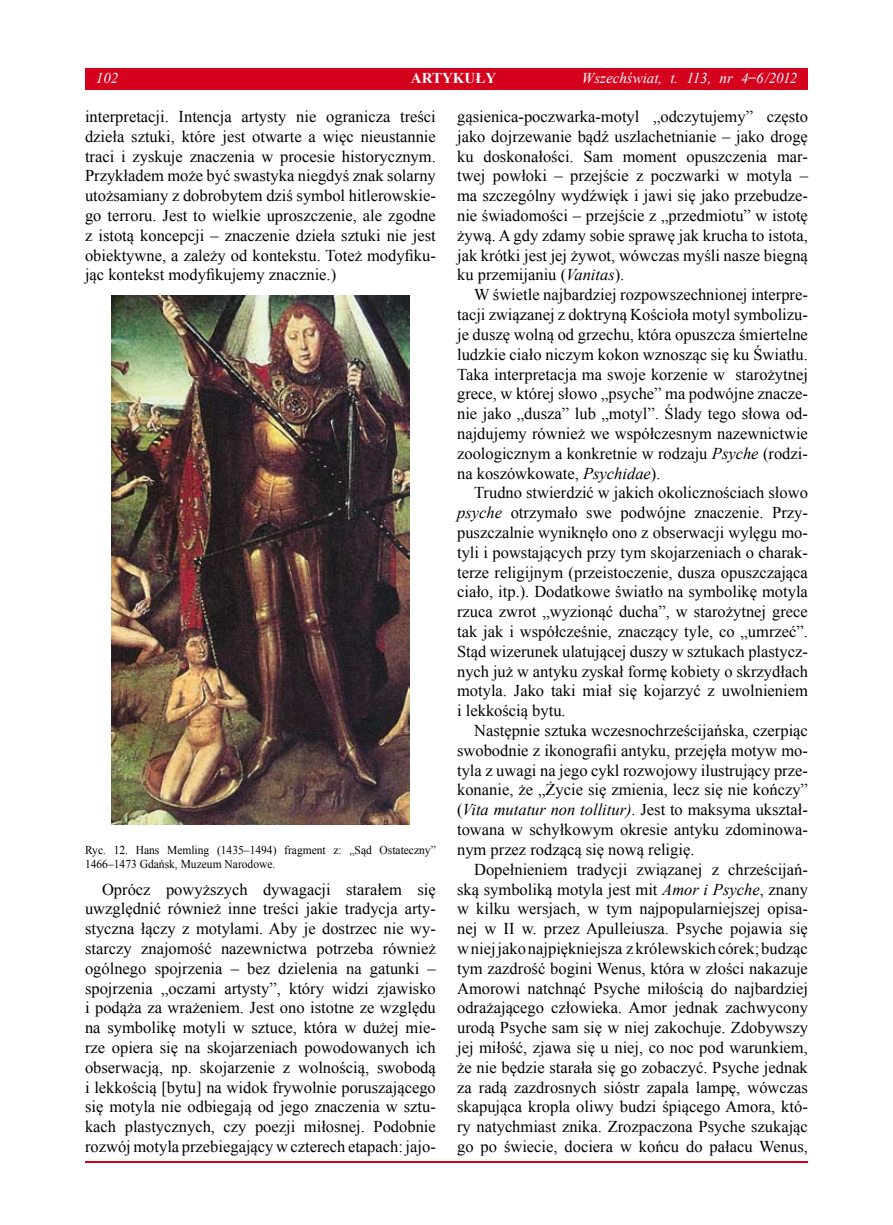
<style>
.page{position:relative;width:893px;height:1225px;background:#fff}
.page>*{position:absolute;margin:0;border:0;box-sizing:border-box;transform-origin:0 0}
.t1{font:16.5px/19.8px "Times New Roman";color:#000;text-align:justify}
.t2{font:italic 15px "Times New Roman";color:#fff}
.t3{font:700 15px "Times New Roman";color:#fff}
.t4{font:12px/14.4px "Times New Roman";color:#000;scale:.96 1}
.s1{font-style:normal}
.s2{font-style:italic}
</style>
<div class="page">
<div style="left:85px;top:68px;width:723px;height:21px;background:#d4021d"></div>
<hr style="left:85px;top:1161px;width:723px;height:1px;background:#d4021d">
<img style="left:112px;top:295px;width:297px;height:529px">
<p class="t2" style="left:96px;top:68px;width:24px">102</p>
<p class="t3" style="left:411px;top:68px;width:87px">ARTYKUŁY</p>
<p class="t2" style="left:582px;top:68px;width:217px">Wszechświat, t. 113, nr 4<span class="s1">–̶</span>6/2012</p>
<p class="t1" style="left:85px;top:106px;width:352px">interpretacji. Intencja artysty nie ogranicza treści dzieła sztuki, które jest otwarte a więc nieustannie traci i zyskuje znaczenia w procesie historycznym.<br>Przykładem może być swastyka niegdyś znak solarny utożsamiany z dobrobytem dziś symbol hitlerowskie&shy;go terroru. Jest to wielkie uproszczenie, ale zgodne z istotą koncepcji – znaczenie dzieła sztuki nie jest obiektywne, a zależy od kontekstu. Toteż modyfiku&shy;jąc kontekst modyfikujemy znacznie.)</p>
<p class="t1" style="left:457px;top:106px;width:352px">gąsienica-poczwarka-motyl „odczytujemy” często jako dojrzewanie bądź uszlachetnianie – jako drogę ku doskonałości. Sam moment opuszczenia mar&shy;twej powłoki – przejście z poczwarki w motyla – ma szczególny wydźwięk i jawi się jako przebudze&shy;nie świadomości – przejście z „przedmiotu” w istotę żywą. A gdy zdamy sobie sprawę jak krucha to istota, jak krótki jest jej żywot, wówczas myśli nasze biegną ku przemijaniu (<span class="s2">Vanitas</span>).</p>
<p class="t1" style="left:457px;top:285px;width:352px;text-indent:17px">W świetle najbardziej rozpowszechnionej interpre&shy;tacji związanej z doktryną Kościoła motyl symbolizu&shy;je duszę wolną od grzechu, która opuszcza śmiertelne ludzkie ciało niczym kokon wznosząc się ku Światłu.<br>Taka interpretacja ma swoje korzenie w starożytnej grece, w której słowo „psyche” ma podwójne znacze&shy;nie jako „dusza” lub „motyl”. Ślady tego słowa od&shy;najdujemy również we współczesnym nazewnictwie zoologicznym a konkretnie w rodzaju <span class="s2">Psyche</span> (rodzi&shy;na koszówkowate, <span class="s2">Psychidae</span>).</p>
<p class="t1" style="left:457px;top:483px;width:352px;text-indent:17px">Trudno stwierdzić w jakich okolicznościach słowo <span class="s2">psyche</span> otrzymało swe podwójne znaczenie. Przy&shy;puszczalnie wyniknęło ono z obserwacji wylęgu mo&shy;tyli i powstających przy tym skojarzeniach o charak&shy;terze religijnym (przeistoczenie, dusza opuszczająca ciało, itp.). Dodatkowe światło na symbolikę motyla rzuca zwrot „wyzionąć ducha”, w starożytnej grece tak jak i współcześnie, znaczący tyle, co „umrzeć”.<br>Stąd wizerunek ulatującej duszy w sztukach plastycz&shy;nych już w antyku zyskał formę kobiety o skrzydłach motyla. Jako taki miał się kojarzyć z uwolnieniem i lekkością bytu.</p>
<p class="t1" style="left:457px;top:720px;width:352px;text-indent:17px">Następnie sztuka wczesnochrześcijańska, czerpiąc swobodnie z ikonografii antyku, przejęła motyw mo&shy;tyla z uwagi na jego cykl rozwojowy ilustrujący prze&shy;konanie, że „Życie się zmienia, lecz się nie kończy” (<span class="s2">Vita mutatur non tollitur)</span>. Jest to maksyma ukształ&shy;towana w schyłkowym okresie antyku zdominowa&shy;nym przez rodzącą się nową religię.</p>
<p class="t1" style="left:457px;top:859px;width:352px;text-indent:17px">Dopełnieniem tradycji związanej z chrześcijań&shy;ską symboliką motyla jest mit <span class="s2">Amor i Psyche</span>, znany w kilku wersjach, w tym najpopularniejszej opisa&shy;nej w II w. przez Apulleiusza. Psyche pojawia się w niej jako najpiękniejsza z królewskich córek; budząc tym zazdrość bogini Wenus, która w złości nakazuje Amorowi natchnąć Psyche miłością do najbardziej odrażającego człowieka. Amor jednak zachwycony urodą Psyche sam się w niej zakochuje. Zdobywszy jej miłość, zjawa się u niej, co noc pod warunkiem, że nie będzie starała się go zobaczyć. Psyche jednak za radą zazdrosnych sióstr zapala lampę, wówczas skapująca kropla oliwy budzi śpiącego Amora, któ&shy;ry natychmiast znika. Zrozpaczona Psyche szukając go po świecie, dociera w końcu do pałacu Wenus,</p>
<p class="t4" style="left:85px;top:842px;width:367px">Ryc. 12. Hans Memling (1435–1494) fragment z: „Sąd Ostateczny”<br>1466–1473 Gdańsk, Muzeum Narodowe.</p>
<p class="t1" style="left:85px;top:879px;width:352px;text-indent:17px">Oprócz powyższych dywagacji starałem się uwzględnić również inne treści jakie tradycja arty&shy;styczna łączy z motylami. Aby je dostrzec nie wy&shy;starczy znajomość nazewnictwa potrzeba również ogólnego spojrzenia – bez dzielenia na gatunki – spojrzenia „oczami artysty”, który widzi zjawisko i podąża za wrażeniem. Jest ono istotne ze względu na symbolikę motyli w sztuce, która w dużej mie&shy;rze opiera się na skojarzeniach powodowanych ich obserwacją, np. skojarzenie z wolnością, swobodą i lekkością [bytu] na widok frywolnie poruszającego się motyla nie odbiegają od jego znaczenia w sztu&shy;kach plastycznych, czy poezji miłosnej. Podobnie rozwój motyla przebiegający w czterech etapach: jajo-</p>
</div>
